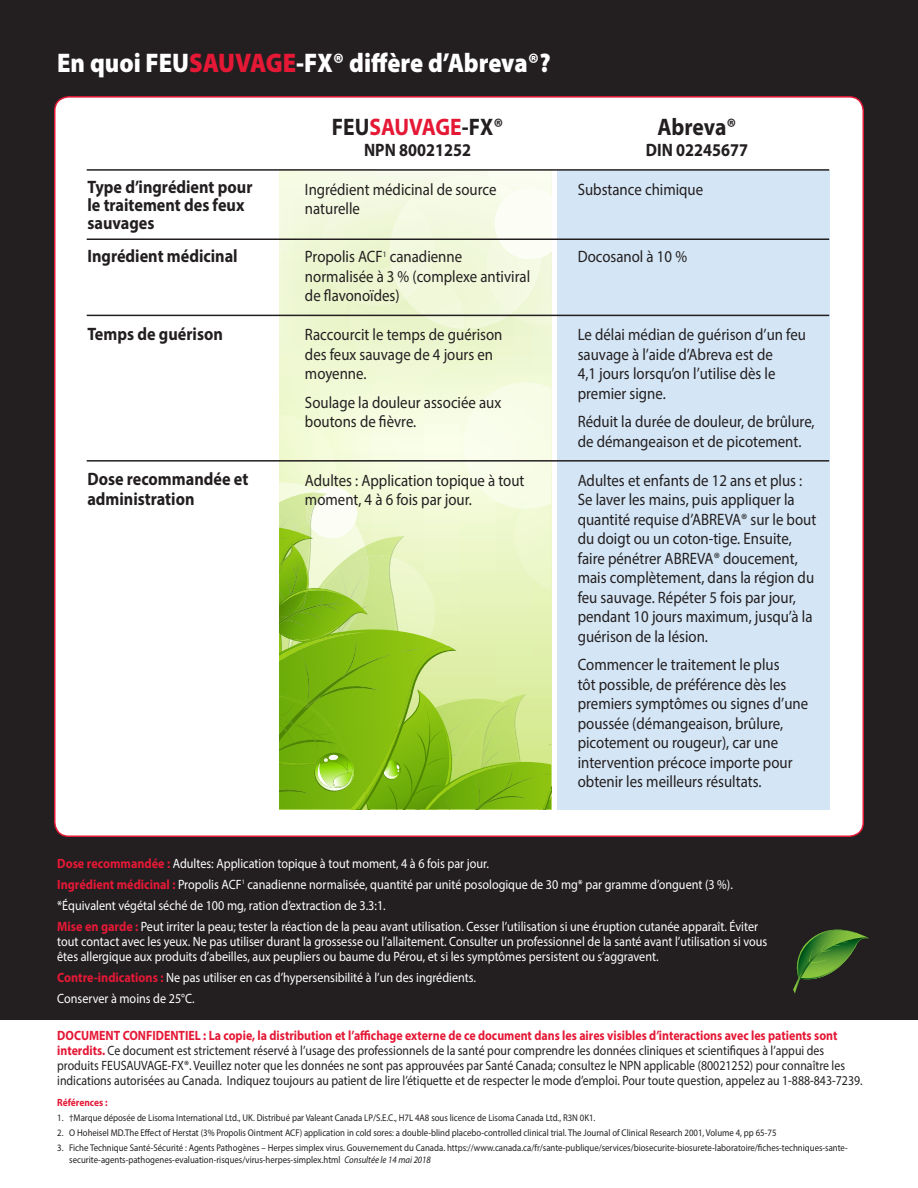
<style>
.page{position:relative;width:918px;height:1188px;background:#fff}
.page>*{position:absolute;margin:0;border:0;box-sizing:border-box;transform-origin:0 0}
.t1{font:900 27px "Myriad Pro";color:#fff;scale:.9 1}
.t2{font:700 24px "Myriad Pro";color:#231f20;scale:.9 1}
.t3{font:700 18px/18px "Myriad Pro";color:#231f20;scale:.9 1}
.t4{font:16.5px/19.5px "Myriad Pro";color:#231f20;scale:.9 1}
.t5{font:13.5px/15px "Myriad Pro";color:#fff;scale:.9 1}
.t6{font:13.5px/15px "Myriad Pro";color:#231f20;scale:.88 1}
.t7{font:700 10.5px "Myriad Pro";color:#e51836;scale:.9 1}
.t8{font:9.75px/12px "Myriad Pro";color:#231f20;scale:.9 1}
.s1{color:#e51836}
.s2{font-weight:700;color:#e51836}
.s3{font-style:italic}
</style>
<div class="page">
<div style="left:0;top:0;width:918px;height:1020px;background:#231f20"></div>
<div style="left:55px;top:97px;width:808px;height:739px;background:#fff;border-radius:14px"></div>
<div style="left:557px;top:170px;width:272px;height:639px;background:#d4e5f5"></div>
<svg style="left:279px;top:171px;width:272px;height:317px;background:#f1f9d9"></svg>
<img style="left:463px;top:382px;width:88px;height:106px">
<img style="left:409px;top:175px;width:101px;height:154px">
<div style="left:349px;top:301px;width:115px;height:79px;background:#ecf7cf"></div>
<img style="left:406px;top:269px;width:58px;height:60px">
<img style="left:279px;top:415px;width:58px;height:73px">
<img style="left:521px;top:482px;width:30px;height:6px">
<img style="left:510px;top:260px;width:41px;height:65px">
<img style="left:485px;top:233px;width:57px;height:82px">
<img style="left:320px;top:190px;width:89px;height:111px">
<div style="left:389px;top:200px;width:46px;height:69px;background:#f3f9df"></div>
<div style="left:353px;top:265px;width:53px;height:42px;background:#edf5d0"></div>
<img style="left:391px;top:263px;width:41px;height:36px">
<img style="left:486px;top:171px;width:65px;height:24px">
<img style="left:489px;top:178px;width:25px;height:23px">
<svg style="left:494px;top:188px;width:57px;height:72px"></svg>
<img style="left:279px;top:482px;width:39px;height:6px">
<svg style="left:279px;top:488px;width:272px;height:322px;background:#b6d86e"></svg>
<hr style="left:87px;top:169px;width:742px;height:2px;background:#231f20">
<hr style="left:87px;top:238px;width:742px;height:2px;background:#231f20">
<hr style="left:87px;top:315px;width:742px;height:1px;background:#231f20">
<hr style="left:87px;top:460px;width:742px;height:2px;background:#231f20">
<svg style="left:793px;top:929px;width:76px;height:65px"></svg>
<p class="t1" style="left:57px;top:45px;width:550px">En quoi FEU<span class="s1">SAUVAGE</span>-FX® diffère d’Abreva®?</p>
<p class="t3" style="left:87px;top:177px;width:185px">Type d’ingrédient pour le traitement des feux sauvages</p>
<p class="t3" style="left:87px;top:247px;width:169px">Ingrédient médicinal</p>
<p class="t3" style="left:87px;top:324px;width:152px">Temps de guérison</p>
<p class="t3" style="left:87px;top:469px;width:180px;line-height:19.5px">Dose recommandée et administration</p>
<p class="t2" style="left:332px;top:111px;width:192px">FEU<span class="s1">SAUVAGE</span>-FX®</p>
<p class="t3" style="left:364px;top:140px;width:120px">NPN 80021252</p>
<p class="t4" style="left:305px;top:179px;width:214px">Ingrédient médicinal de source naturelle</p>
<p class="t4" style="left:305px;top:247px;width:252px">Propolis ACF<sup>1</sup> canadienne normalisée à 3 % (complexe antiviral de flavonoïdes)</p>
<p class="t4" style="left:305px;top:325px;width:221px">Raccourcit le temps de guérison des feux sauvage de 4 jours en moyenne.</p>
<p class="t4" style="left:305px;top:392px;width:220px">Soulage la douleur associée aux boutons de fièvre.</p>
<p class="t4" style="left:305px;top:470px;width:245px">Adultes : Application topique à tout moment, 4 à 6 fois par jour.</p>
<p class="t2" style="left:658px;top:111px;width:89px">Abreva®</p>
<p class="t3" style="left:646px;top:140px;width:115px">DIN 02245677</p>
<p class="t4" style="left:578px;top:179px;width:141px">Substance chimique</p>
<p class="t4" style="left:578px;top:247px;width:123px">Docosanol à 10 %</p>
<p class="t4" style="left:578px;top:325px;width:255px">Le délai médian de guérison d’un feu sauvage à l’aide d’Abreva est de<br>4,1 jours lorsqu’on l’utilise dès le premier signe.</p>
<p class="t4" style="left:578px;top:412px;width:265px">Réduit la durée de douleur, de brûlure, de démangeaison et de picotement.</p>
<p class="t4" style="left:578px;top:470px;width:267px">Adultes et enfants de 12 ans et plus :<br>Se laver les mains, puis appliquer la quantité requise d’ABREVA® sur le bout du doigt ou un coton-tige. Ensuite, faire pénétrer ABREVA® doucement, mais complètement, dans la région du feu sauvage. Répéter 5 fois par jour, pendant 10 jours maximum, jusqu’à la guérison de la lésion.</p>
<p class="t4" style="left:578px;top:655px;width:258px">Commencer le traitement le plus<br>tôt possible, de préférence dès les premiers symptômes ou signes d’une poussée (démangeaison, brûlure, picotement ou rougeur), car une intervention précoce importe pour obtenir les meilleurs résultats.</p>
<p class="t5" style="left:57px;top:855px;width:481px"><span class="s2">Dose recommandée :</span> Adultes: Application topique à tout moment, 4 à 6 fois par jour.</p>
<p class="t5" style="left:57px;top:876px;width:752px"><span class="s2">Ingrédient médicinal :</span> Propolis ACF<sup>1</sup> canadienne normalisée, quantité par unité posologique de 30 mg* par gramme d’onguent (3 %).</p>
<p class="t5" style="left:57px;top:897px;width:367px">*Équivalent végétal séché de 100 mg, ration d’extraction de 3.3:1.</p>
<p class="t5" style="left:57px;top:918px;width:791px"><span class="s2">Mise en garde :</span> Peut irriter la peau; tester la réaction de la peau avant utilisation. Cesser l’utilisation si une éruption cutanée apparaît. Éviter tout contact avec les yeux. Ne pas utiliser durant la grossesse ou l’allaitement. Consulter un professionnel de la santé avant l’utilisation si vous êtes allergique aux produits d’abeilles, aux peupliers ou baume du Pérou, et si les symptômes persistent ou s’aggravent.</p>
<p class="t5" style="left:57px;top:969px;width:467px"><span class="s2">Contre-indications :</span> Ne pas utiliser en cas d’hypersensibilité à l’un des ingrédients.</p>
<p class="t5" style="left:57px;top:990px;width:154px">Conserver à moins de 25°C.</p>
<p class="t6" style="left:57px;top:1028px;width:917px"><span class="s2">DOCUMENT CONFIDENTIEL : La copie, la distribution et l’affichage externe de ce document dans les aires visibles d’interactions avec les patients sont interdits.</span> Ce document est strictement réservé à l’usage des professionnels de la santé pour comprendre les données cliniques et scientifiques à l’appui des produits FEUSAUVAGE-FX®. Veuillez noter que les données ne sont pas approuvées par Santé Canada; consultez le NPN applicable (80021252) pour connaître les indications autorisées au Canada. Indiquez toujours au patient de lire l’étiquette et de respecter le mode d’emploi. Pour toute question, appelez au 1-888-843-7239.</p>
<p class="t7" style="left:57px;top:1096px;width:57px">Références :</p>
<p class="t8" style="left:57px;top:1112px;width:600px">1. †Marque déposée de Lisoma International Ltd., UK. Distribué par Valeant Canada LP/S.E.C., H7L 4A8 sous licence de Lisoma Canada Ltd., R3N 0K1.</p>
<p class="t8" style="left:57px;top:1127px;width:801px">2. O Hoheisel MD.The Effect of Herstat (3% Propolis Ointment ACF) application in cold sores: a double-blind placebo-controlled clinical trial. The Journal of Clinical Research 2001, Volume 4, pp 65-75</p>
<p class="t8" style="left:69px;top:1142px;width:867px;text-indent:-12px">3. Fiche Technique Santé-Sécurité : Agents Pathogènes – Herpes simplex virus. Gouvernement du Canada. https://www.canada.ca/fr/sante-publique/services/biosecurite-biosurete-laboratoire/fiches-techniques-sante&shy;securite-agents-pathogenes-evaluation-risques/virus-herpes-simplex.html <span class="s3">Consultée le 14 mai 2018</span></p>
</div>
